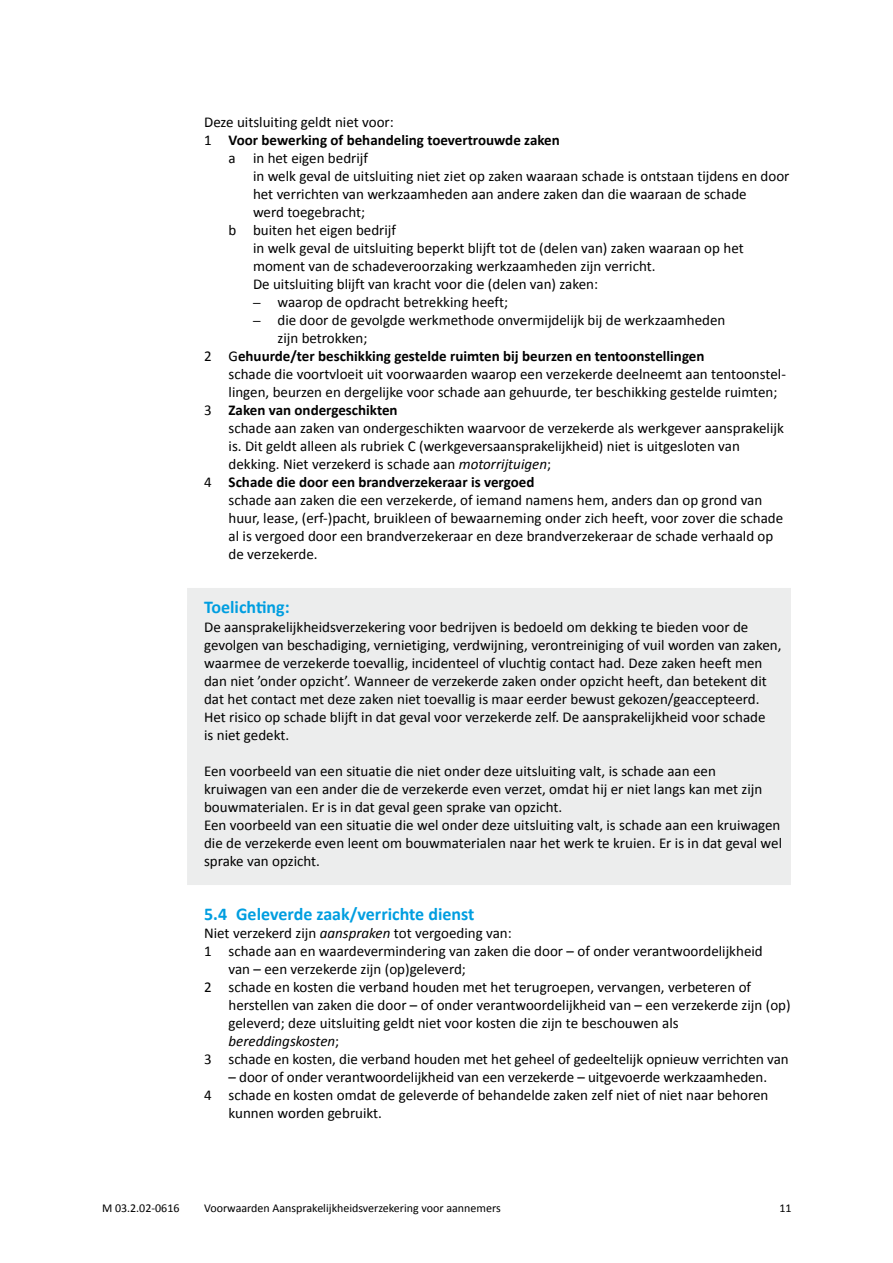
<style>
.page{position:relative;width:893px;height:1263px;background:#fff}
.page>*{position:absolute;margin:0;border:0;box-sizing:border-box;transform-origin:0 0}
.t1{font:700 18px "Calibri";color:#009ee0}
.t2{font:15px/18px "Calibri";color:#000}
.t3{font:700 15px "Calibri";color:#000}
.t4{font:italic 15px "Calibri";color:#000}
.t5{font:12px "Calibri";color:#000}
.s1{font-weight:400}
.s2{font-family:"Charter ITC Std"}
.s3{font-style:italic}
.s4{font-style:normal}
</style>
<div class="page">
<div style="left:187px;top:588px;width:604px;height:45px;background:#eceded"></div>
<div style="left:187px;top:624px;width:604px;height:45px;background:#eceded"></div>
<div style="left:187px;top:660px;width:604px;height:45px;background:#eceded"></div>
<div style="left:187px;top:696px;width:604px;height:45px;background:#eceded"></div>
<div style="left:187px;top:732px;width:604px;height:45px;background:#eceded"></div>
<div style="left:187px;top:750px;width:604px;height:45px;background:#eceded"></div>
<div style="left:187px;top:786px;width:604px;height:45px;background:#eceded"></div>
<div style="left:187px;top:804px;width:604px;height:45px;background:#eceded"></div>
<div style="left:187px;top:840px;width:604px;height:45px;background:#eceded"></div>
<p class="t2" style="left:204px;top:113px;width:191px">Deze uitsluiting geldt niet voor:</p>
<p class="t3" style="left:204px;top:131px;width:357px"><span class="s1">1</span> Voor bewerking of behandeling toevertrouwde zaken</p>
<p class="t2" style="left:229px;top:149px;width:141px">a in het eigen bedrijf</p>
<p class="t2" style="left:253px;top:167px;width:538px">in welk geval de uitsluiting niet ziet op zaken waaraan schade is ontstaan tijdens en door</p>
<p class="t2" style="left:253px;top:185px;width:495px">het verrichten van werkzaamheden aan andere zaken dan die waaraan de schade</p>
<p class="t2" style="left:253px;top:203px;width:114px">werd toegebracht;</p>
<p class="t2" style="left:229px;top:221px;width:169px">b buiten het eigen bedrijf</p>
<p class="t2" style="left:253px;top:239px;width:492px">in welk geval de uitsluiting beperkt blijft tot de (delen van) zaken waaraan op het</p>
<p class="t2" style="left:253px;top:257px;width:404px">moment van de schadeveroorzaking werkzaamheden zijn verricht.</p>
<p class="t2" style="left:253px;top:275px;width:347px">De uitsluiting blijft van kracht voor die (delen van) zaken:</p>
<p class="t2" style="left:253px;top:293px;width:257px"><span class="s2">–</span> waarop de opdracht betrekking heeft;</p>
<p class="t2" style="left:253px;top:311px;width:474px"><span class="s2">–</span> die door de gevolgde werkmethode onvermijdelijk bij de werkzaamheden</p>
<p class="t2" style="left:277px;top:329px;width:91px">zijn betrokken;</p>
<p class="t3" style="left:204px;top:347px;width:502px"><span class="s1">2 G</span>ehuurde/ter beschikking gestelde ruimten bij beurzen en tentoonstellingen</p>
<p class="t2" style="left:229px;top:365px;width:559px">schade die voortvloeit uit voorwaarden waarop een verzekerde deelneemt aan tentoonstel-</p>
<p class="t2" style="left:229px;top:383px;width:550px">lingen, beurzen en dergelijke voor schade aan gehuurde, ter beschikking gestelde ruimten;</p>
<p class="t3" style="left:204px;top:401px;width:195px"><span class="s1">3</span> Zaken van ondergeschikten</p>
<p class="t2" style="left:229px;top:419px;width:557px">schade aan zaken van ondergeschikten waarvoor de verzekerde als werkgever aansprakelijk</p>
<p class="t2" style="left:229px;top:437px;width:513px">is. Dit geldt alleen als rubriek C (werkgeversaansprakelijkheid) niet is uitgesloten van</p>
<p class="t2" style="left:229px;top:455px;width:324px">dekking. Niet verzekerd is schade aan <span class="s3">motorrijtuigen</span>;</p>
<p class="t3" style="left:204px;top:473px;width:332px"><span class="s1">4</span> Schade die door een brandverzekeraar is vergoed</p>
<p class="t2" style="left:229px;top:491px;width:535px">schade aan zaken die een verzekerde, of iemand namens hem, anders dan op grond van</p>
<p class="t2" style="left:229px;top:509px;width:556px">huur, lease, (erf-)pacht, bruikleen of bewaarneming onder zich heeft, voor zover die schade</p>
<p class="t2" style="left:229px;top:527px;width:546px">al is vergoed door een brandverzekeraar en deze brandverzekeraar de schade verhaald op</p>
<p class="t2" style="left:229px;top:545px;width:91px">de verzekerde.</p>
<p class="t1" style="left:204px;top:596px;width:87px">Toelichting:</p>
<p class="t2" style="left:204px;top:617px;width:579px">De aansprakelijkheidsverzekering voor bedrijven is bedoeld om dekking te bieden voor de gevolgen van beschadiging, vernietiging, verdwijning, verontreiniging of vuil worden van zaken, waarmee de verzekerde toevallig, incidenteel of vluchtig contact had. Deze zaken heeft men dan niet ’onder opzicht’. Wanneer de verzekerde zaken onder opzicht heeft, dan betekent dit dat het contact met deze zaken niet toevallig is maar eerder bewust gekozen/geaccepteerd.<br>Het risico op schade blijft in dat geval voor verzekerde zelf. De aansprakelijkheid voor schade<br>is niet gedekt.</p>
<p class="t2" style="left:204px;top:761px;width:579px">Een voorbeeld van een situatie die niet onder deze uitsluiting valt, is schade aan een kruiwagen van een ander die de verzekerde even verzet, omdat hij er niet langs kan met zijn bouwmaterialen. Er is in dat geval geen sprake van opzicht.<br>Een voorbeeld van een situatie die wel onder deze uitsluiting valt, is schade aan een kruiwagen die de verzekerde even leent om bouwmaterialen naar het werk te kruien. Er is in dat geval wel sprake van opzicht.</p>
<p class="t1" style="left:204px;top:902px;width:272px">5.4 Geleverde zaak/verrichte dienst</p>
<p class="t2" style="left:204px;top:923px;width:309px">Niet verzekerd zijn <span class="s3">aanspraken</span> tot vergoeding van:</p>
<p class="t2" style="left:204px;top:941px;width:560px">1 schade aan en waardevermindering van zaken die door – of onder verantwoordelijkheid</p>
<p class="t2" style="left:229px;top:959px;width:239px">van – een verzekerde zijn (op)geleverd;</p>
<p class="t2" style="left:204px;top:977px;width:549px">2 schade en kosten die verband houden met het terugroepen, vervangen, verbeteren of</p>
<p class="t2" style="left:229px;top:995px;width:564px">herstellen van zaken die door – of onder verantwoordelijkheid van – een verzekerde zijn (op)</p>
<p class="t2" style="left:229px;top:1013px;width:452px">geleverd; deze uitsluiting geldt niet voor kosten die zijn te beschouwen als</p>
<p class="t4" style="left:229px;top:1031px;width:112px">bereddingskosten<span class="s4">;</span></p>
<p class="t2" style="left:204px;top:1049px;width:586px">3 schade en kosten, die verband houden met het geheel of gedeeltelijk opnieuw verrichten van</p>
<p class="t2" style="left:229px;top:1067px;width:540px">– door of onder verantwoordelijkheid van een verzekerde – uitgevoerde werkzaamheden.</p>
<p class="t2" style="left:204px;top:1085px;width:566px">4 schade en kosten omdat de geleverde of behandelde zaken zelf niet of niet naar behoren</p>
<p class="t2" style="left:229px;top:1103px;width:155px">kunnen worden gebruikt.</p>
<p class="t5" style="left:102px;top:1200px;width:79px">M 03.2.02-0616</p>
<p class="t5" style="left:204px;top:1200px;width:298px">Voorwaarden Aansprakelijkheidsverzekering voor aannemers</p>
<p class="t5" style="left:779px;top:1200px;width:14px">11</p>
</div>
